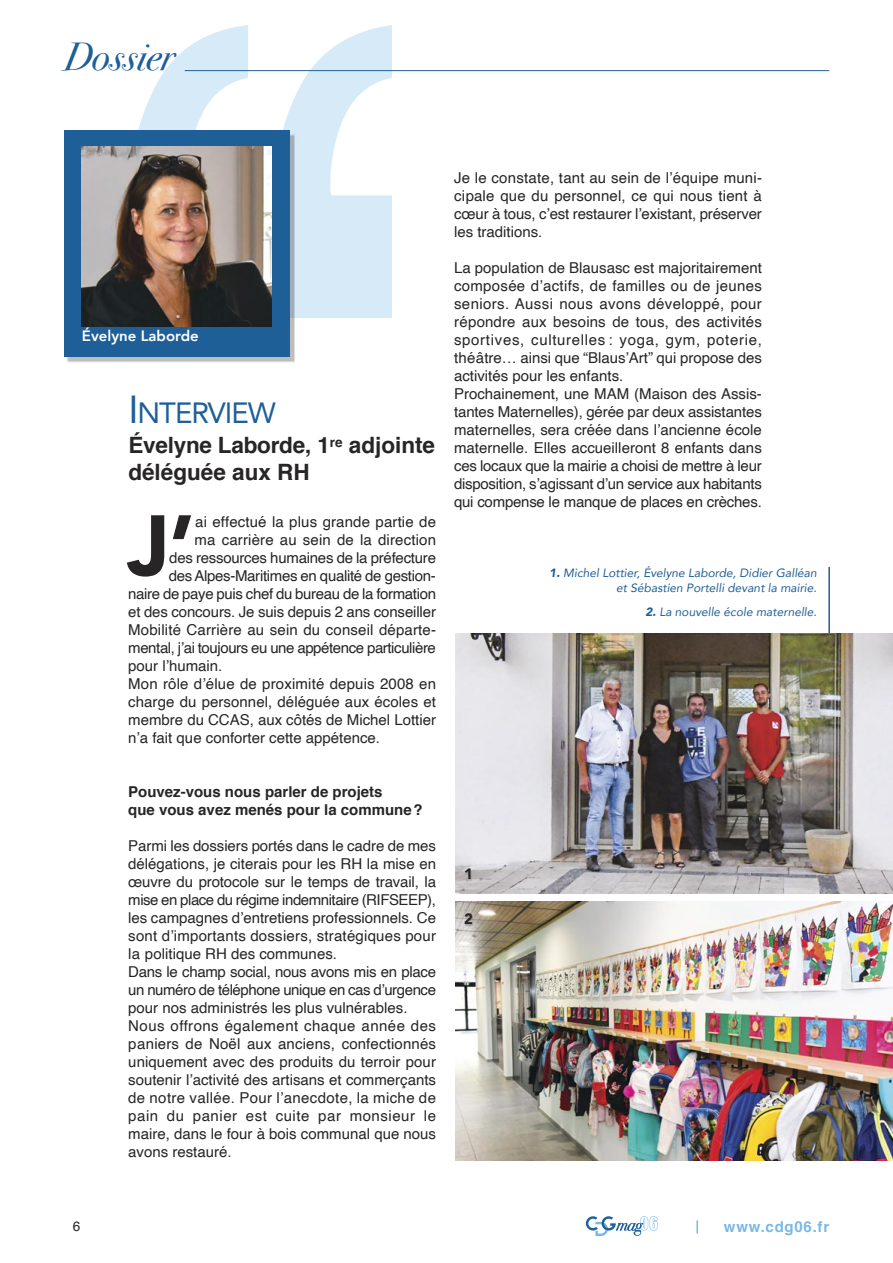
<style>
.page{position:relative;width:893px;height:1263px;background:#fff}
.page>*{position:absolute;margin:0;border:0;box-sizing:border-box;transform-origin:0 0}
.t1{font:900 84.45px "Avenir";color:#272526}
.t2{font:italic 39px "Bodoni Svty Two OSITCTT";color:#1e5f98}
.t3{font:29.25px "Avenir";letter-spacing:-.035em;color:#1e5f98}
.t4{font:700 22.5px/27px "Helvetica";color:#272526}
.t5{font:15px/18px "Helvetica";color:#272526;text-align:justify}
.t6{font:15px "Helvetica";letter-spacing:-.025em;color:#272526}
.t7{font:700 15px "Helvetica";color:#272526}
.t8{font:15px "Helvetica";letter-spacing:-.02em;color:#272526}
.t9{font:800 15px "Avenir";color:#fff}
.t10{font:700 15px "Helvetica";letter-spacing:.05em;color:#7ab8e8}
.t11{font:900 15px "Avenir";color:#272526}
.t12{font:13.5px "Helvetica";color:#272526}
.t13{font:italic 12px/15px "Avenir";color:#1e5f98;text-align:right}
.s1{font-size:39px}
.s2{font-weight:900}
</style>
<div class="page">
<hr style="left:828px;top:567px;width:2px;height:101px;background:#1e5f98">
<img style="left:455px;top:901px;width:438px;height:260px">
<svg style="left:138px;top:25px;width:254px;height:293px;fill:#d7eaf8"></svg>
<svg style="left:696px;top:1220px;width:2px;height:13px"></svg>
<svg style="left:586px;top:1216px;width:72px;height:20px"></svg>
<hr style="left:185px;top:70px;width:644px;height:1px;background:#1e5f98">
<img style="left:65px;top:131px;width:234px;height:232px">
<div style="left:64px;top:130px;width:225px;height:226px;background:#1e5f98"></div>
<img style="left:82px;top:146px;width:190px;height:180px">
<img style="left:455px;top:634px;width:438px;height:259px">
<img style="left:455px;top:860px;width:38px;height:34px">
<img style="left:455px;top:905px;width:38px;height:34px">
<p class="t2" style="left:64px;top:33px;width:112px">Dossier</p>
<p class="t9" style="left:82px;top:326px;width:118px">Évelyne Laborde</p>
<p class="t3" style="left:128px;top:393px;width:149px"><span class="s1">I</span>NTERVIEW</p>
<p class="t4" style="left:128px;top:433px;width:308px">Évelyne Laborde, 1<sup>re</sup> adjointe déléguée aux RH</p>
<p class="t1" style="left:127px;top:491px;width:69px">J’</p>
<p class="t5" style="left:195px;top:514px;width:242px">ai effectué la plus grande partie de</p>
<p class="t5" style="left:195px;top:532px;width:243px">ma carrière au sein de la direction</p>
<p class="t5" style="left:169px;top:550px;width:268px">des ressources humaines de la préfecture</p>
<p class="t8" style="left:169px;top:569px;width:269px">des Alpes-Maritimes en qualité de gestion-</p>
<p class="t6" style="left:128px;top:587px;width:309px">naire de paye puis chef du bureau de la formation</p>
<p class="t5" style="left:128px;top:604px;width:309px">et des concours. Je suis depuis 2 ans conseiller</p>
<p class="t5" style="left:128px;top:622px;width:309px">Mobilité Carrière au sein du conseil départe-</p>
<p class="t6" style="left:128px;top:641px;width:309px">mental, j’ai toujours eu une appétence particulière</p>
<p class="t5" style="left:128px;top:658px;width:96px">pour l’humain.</p>
<p class="t5" style="left:128px;top:676px;width:309px">Mon rôle d’élue de proximité depuis 2008 en charge du personnel, déléguée aux écoles et membre du CCAS, aux côtés de Michel Lottier n’a fait que conforter cette appétence.</p>
<p class="t7" style="left:128px;top:785px;width:256px">Pouvez-vous nous parler de projets</p>
<p class="t7" style="left:128px;top:803px;width:296px">que vous avez menés pour la commune?</p>
<p class="t5" style="left:128px;top:838px;width:309px">Parmi les dossiers portés dans le cadre de mes délégations, je citerais pour les RH la mise en œuvre du protocole sur le temps de travail, la mise en place du régime indemnitaire (RIFSEEP), les campagnes d’entretiens professionnels. Ce sont d’importants dossiers, stratégiques pour la politique RH des communes.</p>
<p class="t5" style="left:128px;top:964px;width:309px">Dans le champ social, nous avons mis en place un numéro de téléphone unique en cas d’urgence pour nos administrés les plus vulnérables.</p>
<p class="t5" style="left:128px;top:1018px;width:309px">Nous offrons également chaque année des paniers de Noël aux anciens, confectionnés uniquement avec des produits du terroir pour soutenir l’activité des artisans et commerçants de notre vallée. Pour l’anecdote, la miche de pain du panier est cuite par monsieur le maire, dans le four à bois communal que nous avons restauré.</p>
<p class="t5" style="left:454px;top:170px;width:309px">Je le constate, tant au sein de l’équipe muni&shy;cipale que du personnel, ce qui nous tient à cœur à tous, c’est restaurer l’existant, préserver les traditions.</p>
<p class="t5" style="left:454px;top:260px;width:309px">La population de Blausasc est majoritairement composée d’actifs, de familles ou de jeunes seniors. Aussi nous avons développé, pour répondre aux besoins de tous, des activités sportives, culturelles : yoga, gym, poterie, théâtre… ainsi que “Blaus’Art” qui propose des activités pour les enfants.</p>
<p class="t5" style="left:454px;top:386px;width:309px">Prochainement, une MAM (Maison des Assis&shy;tantes Maternelles), gérée par deux assistantes maternelles, sera créée dans l’ancienne école maternelle. Elles accueilleront 8 enfants dans ces locaux que la mairie a choisi de mettre à leur disposition, s’agissant d’un service aux habitants qui compense le manque de places en crèches.</p>
<p class="t13" style="left:549px;top:566px;width:269px"><span class="s2">1.</span> Michel Lottier, Évelyne Laborde, Didier Galléan et Sébastien Portelli devant la mairie.</p>
<p class="t13" style="left:645px;top:605px;width:173px"><span class="s2">2.</span> La nouvelle école maternelle.</p>
<p class="t11" style="left:464px;top:864px;width:10px">1</p>
<p class="t11" style="left:464px;top:909px;width:10px">2</p>
<p class="t12" style="left:73px;top:1220px;width:9px">6</p>
<p class="t10" style="left:724px;top:1220px;width:107px">www.cdg06.fr</p>
</div>
